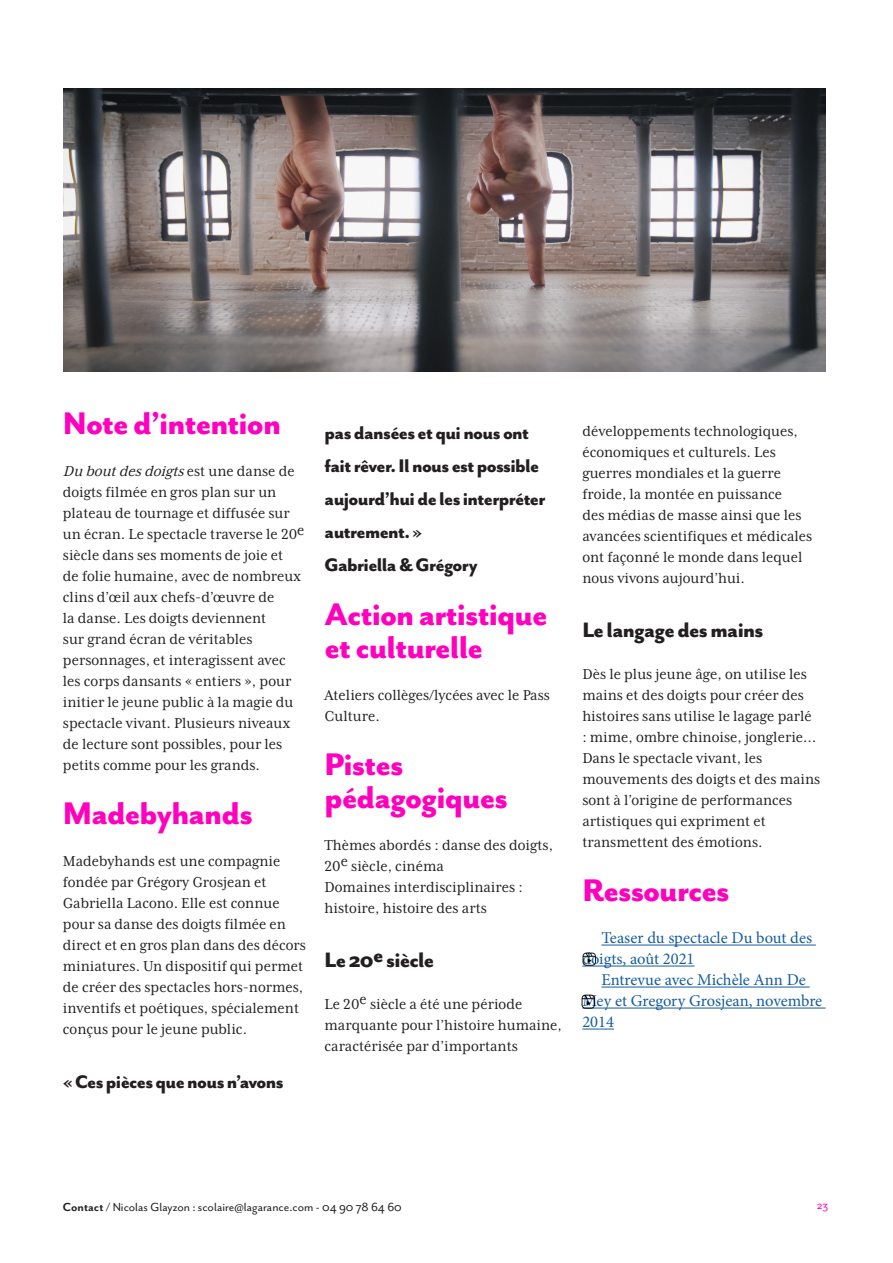
<style>
.page{position:relative;width:893px;height:1263px;background:#fff}
.page>*{position:absolute;margin:0;border:0;box-sizing:border-box;transform-origin:0 0}
.t1{font:800 36px/33px "Mr Eaves San OT";letter-spacing:-.025em;color:#ff00be}
.t2{font:800 24px "Mr Eaves San OT";letter-spacing:-.03em;color:#231f20}
.t3{font:800 21px/33px "Mr Eaves San OT";letter-spacing:-.03em;color:#231f20}
.t4{font:16.5px/21px "Mrs Eaves XL Serif Nar OT";color:#231f20}
.t5{font:16.5px/21px "Minion Pro";color:#175d9e}
.t6{font:13.5px "Mr Eaves San OT";color:#231f20}
.t7{font:12px "Mr Eaves San OT";color:#ff00be}
.s1{font-style:italic}
.s2{font-weight:700}
</style>
<div class="page">
<hr style="left:601px;top:945px;width:215px;height:1px;background:#175d9e">
<hr style="left:582px;top:966px;width:112px;height:1px;background:#175d9e">
<hr style="left:601px;top:987px;width:209px;height:1px;background:#175d9e">
<hr style="left:582px;top:1008px;width:244px;height:1px;background:#175d9e">
<hr style="left:582px;top:1029px;width:32px;height:1px;background:#175d9e">
<img style="left:582px;top:952px;width:14px;height:13px">
<img style="left:581px;top:995px;width:14px;height:13px">
<img style="left:64px;top:89px;width:762px;height:282px">
<p class="t1" style="left:63px;top:407px;width:220px">Note d’intention</p>
<p class="t4" style="left:63px;top:461px;width:243px"><span class="s1">Du boutdesdoigts</span>e s t u n e d a n s e d e doigts filmée en gros plan sur un plateau de tournage et diffusée sur un écran. Le spectacle traverse le 20e siècle dans ses moments de joie et<br>de folie humaine, avec de nombreux clins d’œil aux chefs-d’œuvre de<br>la danse. Les doigts deviennent<br>sur grand écran de véritables personnages, et interagissent avec les corps dansants « entiers », pour initier le jeune public à la magie du spectacle vivant. Plusieurs niveaux de lecture sont possibles, pour les petits comme pour les grands.</p>
<p class="t1" style="left:63px;top:797px;width:191px">Madebyhands</p>
<p class="t4" style="left:63px;top:851px;width:245px">Madebyhands est une compagnie fondée par Grégory Grosjean et Gabriella Lacono. Elle est connue pour sa danse des doigts filmée en direct et en gros plan dans des décors miniatures. Un dispositif qui permet de créer des spectacles hors-normes, inventifs et poétiques, spécialement conçus pour le jeune public.</p>
<p class="t3" style="left:63px;top:1065px;width:222px">« Ces pièces que nous n’avons</p>
<p class="t3" style="left:325px;top:416px;width:222px">pas dansées et qui nous ont fait rêver. Il nous est possible aujourd’hui de les interpréter autrement. »</p>
<p class="t3" style="left:325px;top:548px;width:155px">Gabriella &amp; Grégory</p>
<p class="t1" style="left:325px;top:597px;width:225px">Action artistique et culturelle</p>
<p class="t4" style="left:325px;top:684px;width:227px">Ateliers collèges/lycées avec le Pass<br>Culture.</p>
<p class="t1" style="left:325px;top:747px;width:185px">Pistes pédagogiques</p>
<p class="t4" style="left:325px;top:834px;width:230px">Thèmes abordés : danse des doigts,<br>20e siècle, cinéma</p>
<p class="t4" style="left:325px;top:876px;width:200px">Domaines interdisciplinaires : histoire, histoire des arts</p>
<p class="t2" style="left:325px;top:946px;width:111px">Le 20e siècle</p>
<p class="t4" style="left:325px;top:993px;width:239px">Le 20e siècle a été une période marquante pour l’histoire humaine, caractérisée par d’importants</p>
<p class="t4" style="left:582px;top:421px;width:231px">développements technologiques, économiques et culturels. Les guerres mondiales et la guerre froide, la montée en puissance<br>des médias de masse ainsi que les avancées scientifiques et médicales ont façonné le monde dans lequel nous vivons aujourd’hui.</p>
<p class="t2" style="left:582px;top:616px;width:183px">Le langage des mains</p>
<p class="t4" style="left:582px;top:664px;width:239px">Dès le plus jeune âge, on utilise les mains et des doigts pour créer des histoires sans utilise le lagage parlé<br>: mime, ombre chinoise, jonglerie… Dans le spectacle vivant, les mouvements des doigts et des mains sont à l’origine de performances artistiques qui expriment et transmettent des émotions.</p>
<p class="t1" style="left:582px;top:874px;width:149px">Ressources</p>
<p class="t5" style="left:582px;top:928px;width:231px;text-indent:19px">Teaser du spectacle Du bout des doigts, août 2021</p>
<p class="t5" style="left:582px;top:970px;width:241px;text-indent:19px">Entrevue avec Michèle Ann De<br>Mey et Gregory Grosjean, novembre<br>2014</p>
<p class="t6" style="left:63px;top:1199px;width:340px"><span class="s2">Contact /</span> Nicolas Glayzon : scolaire@lagarance.com - 04 90 78 64 60</p>
<p class="t7" style="left:817px;top:1199px;width:13px">23</p>
</div>
